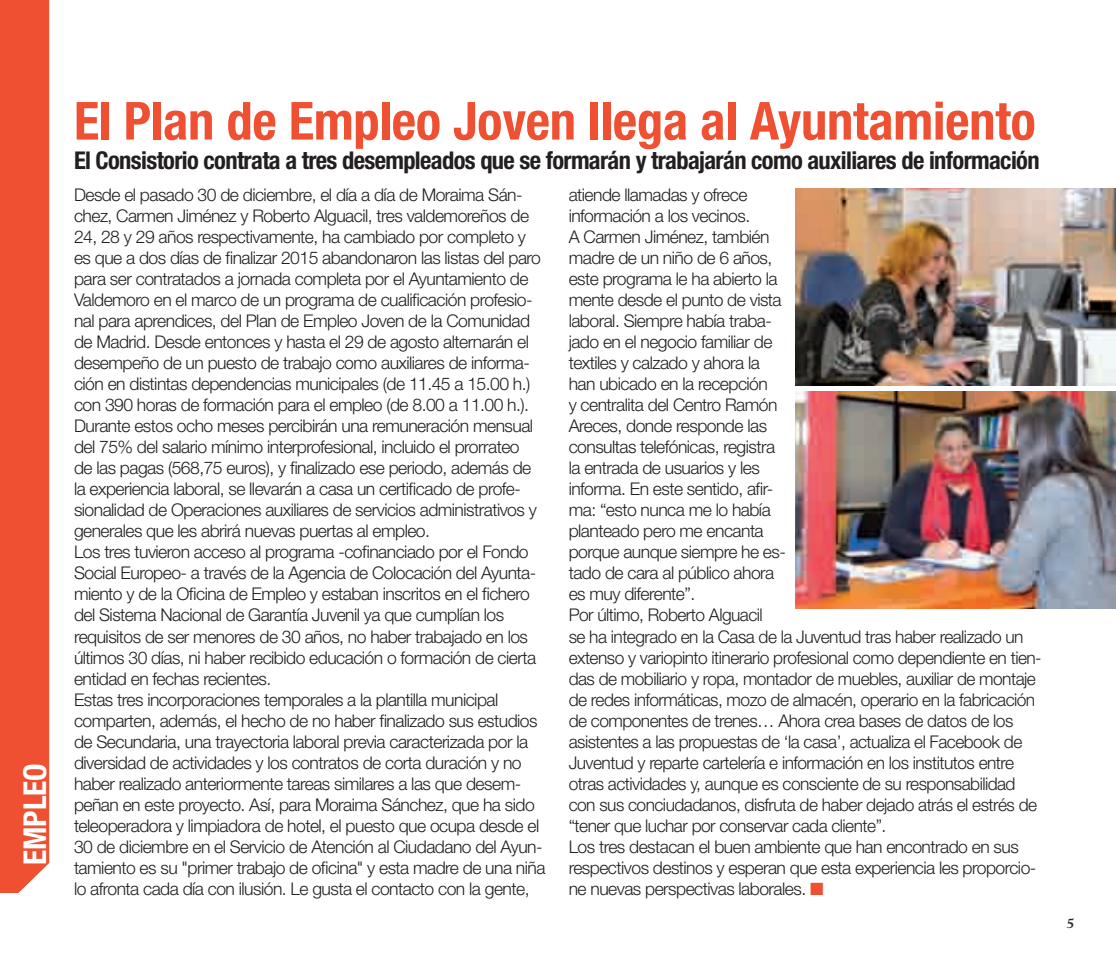
<style>
.page{position:relative;width:1116px;height:967px;background:#fff}
.page>*{position:absolute;margin:0;border:0;box-sizing:border-box;transform-origin:0 0}
.t1{font:700 condensed 52.5px "Helvetica Neue";letter-spacing:-.005em;color:#ef5032}
.t2{font:700 condensed 31.5px "Helvetica Neue";color:#fff}
.t3{font:700 condensed 24.5px "Helvetica Neue";letter-spacing:-.025em;color:#231f20}
.t4{font:300 17.5px/21px "Helvetica Neue";letter-spacing:-.03em;color:#231f20}
.t5{font:italic 700 14px "Goudy";color:#231f20}
.s1{color:#ef5032}
</style>
<div class="page">
<div style="left:0;top:0;width:49px;height:892px;background:#ef5032"></div>
<img style="left:795px;top:189px;width:320px;height:196px">
<img style="left:795px;top:391px;width:320px;height:218px">
<h2 class="t2" style="left:16px;top:865px;width:104px;rotate:-90deg">EMPLEO</h2>
<h1 class="t1" style="left:74px;top:89px;width:963px">El Plan de Empleo Joven llega al Ayuntamiento</h1>
<h3 class="t3" style="left:74px;top:145px;width:966px">El Consistorio contrata a tres desempleados que se formarán y trabajarán como auxiliares de información</h3>
<p class="t4" style="left:74px;top:184px;width:473px">Desde el pasado 30 de diciembre, el día a día de Moraima Sán&shy;chez, Carmen Jiménez y Roberto Alguacil, tres valdemoreños de 24, 28 y 29 años respectivamente, ha cambiado por completo y es que a dos días de finalizar 2015 abandonaron las listas del paro para ser contratados a jornada completa por el Ayuntamiento de Valdemoro en el marco de un programa de cualificación profesio&shy;nal para aprendices, del Plan de Empleo Joven de la Comunidad de Madrid. Desde entonces y hasta el 29 de agosto alternarán el desempeño de un puesto de trabajo como auxiliares de informa&shy;ción en distintas dependencias municipales (de 11.45 a 15.00 h.) con 390 horas de formación para el empleo (de 8.00 a 11.00 h.).<br>Durante estos ocho meses percibirán una remuneración mensual del 75% del salario mínimo interprofesional, incluido el prorrateo<br>de las pagas (568,75 euros), y finalizado ese periodo, además de la experiencia laboral, se llevarán a casa un certificado de profe&shy;sionalidad de Operaciones auxiliares de servicios administrativos y generales que les abrirá nuevas puertas al empleo.<br>Los tres tuvieron acceso al programa -cofinanciado por el Fondo Social Europeo- a través de la Agencia de Colocación del Ayunta&shy;miento y de la Oficina de Empleo y estaban inscritos en el fichero del Sistema Nacional de Garantía Juvenil ya que cumplían los requisitos de ser menores de 30 años, no haber trabajado en los últimos 30 días, ni haber recibido educación o formación de cierta entidad en fechas recientes.<br>Estas tres incorporaciones temporales a la plantilla municipal comparten, además, el hecho de no haber finalizado sus estudios de Secundaria, una trayectoria laboral previa caracterizada por la diversidad de actividades y los contratos de corta duración y no haber realizado anteriormente tareas similares a las que desem&shy;peñan en este proyecto. Así, para Moraima Sánchez, que ha sido teleoperadora y limpiadora de hotel, el puesto que ocupa desde el 30 de diciembre en el Servicio de Atención al Ciudadano del Ayun&shy;tamiento es su "primer trabajo de oficina" y esta madre de una niña lo afronta cada día con ilusión. Le gusta el contacto con la gente,</p>
<p class="t4" style="left:568px;top:184px;width:474px">atiende llamadas y ofrece<br>información a los vecinos.<br>A Carmen Jiménez, también<br>madre de un niño de 6 años,<br>este programa le ha abierto la<br>mente desde el punto de vista<br>laboral. Siempre había traba-<br>jado en el negocio familiar de<br>textiles y calzado y ahora la<br>han ubicado en la recepción<br>y centralita del Centro Ramón<br>Areces, donde responde las<br>consultas telefónicas, registra<br>la entrada de usuarios y les<br>informa. En este sentido, afir-<br>ma: “esto nunca me lo había<br>planteado pero me encanta<br>porque aunque siempre he es-<br>tado de cara al público ahora<br>es muy diferente”.<br>Por último, Roberto Alguacil<br>se ha integrado en la Casa de la Juventud tras haber realizado un extenso y variopinto itinerario profesional como dependiente en tien&shy;das de mobiliario y ropa, montador de muebles, auxiliar de montaje de redes informáticas, mozo de almacén, operario en la fabricación de componentes de trenes… Ahora crea bases de datos de los asistentes a las propuestas de ‘la casa’, actualiza el Facebook de Juventud y reparte cartelería e información en los institutos entre otras actividades y, aunque es consciente de su responsabilidad con sus conciudadanos, disfruta de haber dejado atrás el estrés de “tener que luchar por conservar cada cliente”.<br>Los tres destacan el buen ambiente que han encontrado en sus respectivos destinos y esperan que esta experiencia les proporcio&shy;ne nuevas perspectivas laborales. <span class="s1">■</span></p>
<p class="t5" style="left:1066px;top:914px;width:9px">5</p>
</div>
